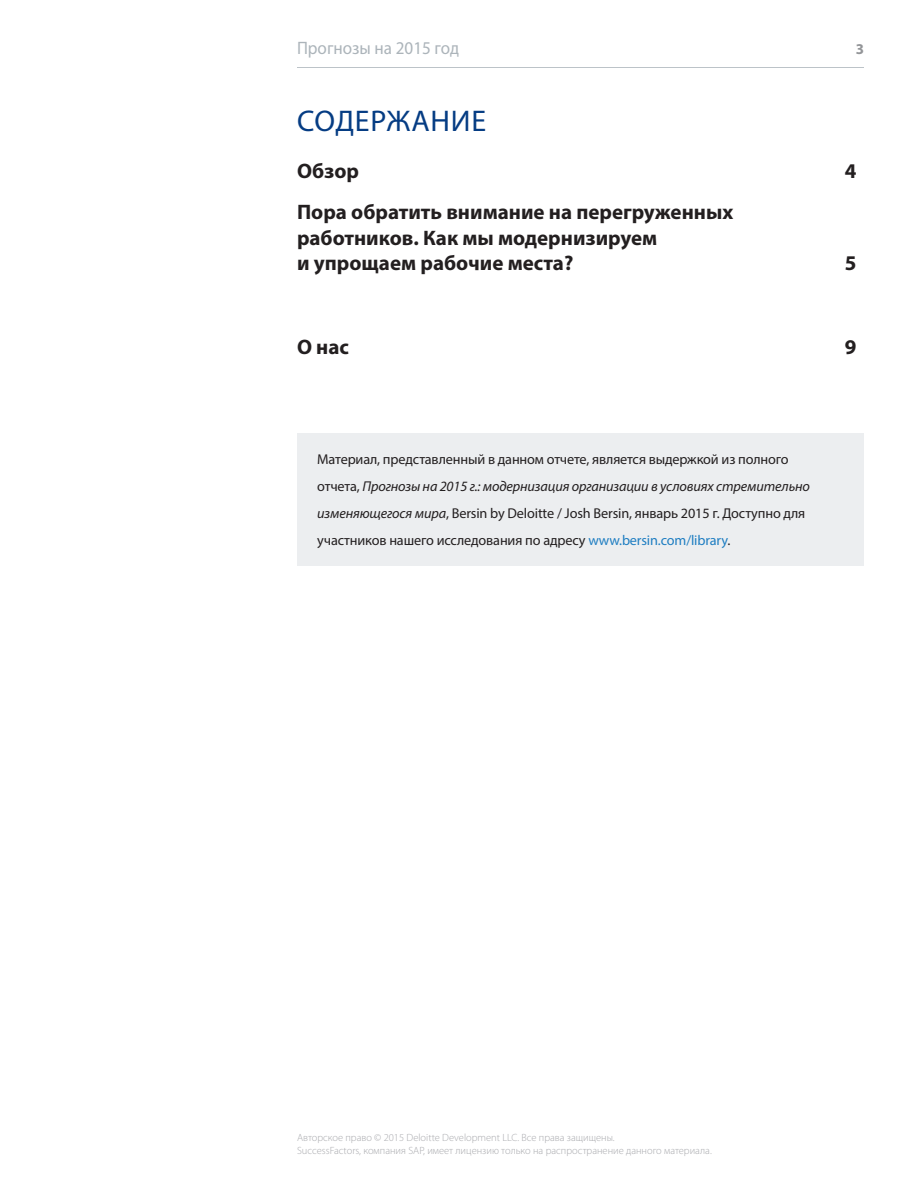
<style>
.page{position:relative;width:918px;height:1188px;background:#fff}
.page>*{position:absolute;margin:0;border:0;box-sizing:border-box;transform-origin:0 0}
.t1{font:30px "Myriad Pro";letter-spacing:.025em;color:#053c83}
.t2{font:700 21px/25.5px "Myriad Pro";color:#231f20}
.t3{font:18px "Myriad Pro";color:#acb4ba;scale:.95 1}
.t4{font:700 15px "Myriad Pro";color:#939598}
.t5{font:14.25px/27px "Myriad Pro";letter-spacing:-.01em;color:#231f20}
.t6{font:300 10.5px/13.5px "Myriad Pro";color:#a8a9ad}
.s1{font-style:italic}
.s2{color:#1f7ec2}
</style>
<div class="page">
<hr style="left:297px;top:67px;width:567px;height:1px;background:#bcc3c8">
<div style="left:297px;top:433px;width:567px;height:133px;background:#eceef0"></div>
<p class="t3" style="left:297px;top:37px;width:172px">Прогнозы на 2015 год</p>
<p class="t4" style="left:856px;top:39px;width:10px">3</p>
<h1 class="t1" style="left:297px;top:102px;width:191px">СОДЕРЖАНИЕ</h1>
<h2 class="t2" style="left:297px;top:157px;width:64px">Обзор</h2>
<h2 class="t2" style="left:845px;top:157px;width:13px">4</h2>
<h2 class="t2" style="left:297px;top:199px;width:438px">Пора обратить внимание на перегруженных работников. Как мы модернизируем<br>и упрощаем рабочие места?</h2>
<h2 class="t2" style="left:845px;top:250px;width:13px">5</h2>
<h2 class="t2" style="left:297px;top:333px;width:54px">О нас</h2>
<h2 class="t2" style="left:845px;top:333px;width:13px">9</h2>
<p class="t5" style="left:317px;top:446px;width:494px">Материал, представленный в данном отчете, является выдержкой из полного отчета, <span class="s1">Прогнозы на 2015 г.: модернизация организации в условиях стремительно изменяющегося мира</span>, Bersin by Deloitte / Josh Bersin, январь 2015 г. Доступно для участников нашего исследования по адресу <span class="s2">www.bersin.com/library</span>.</p>
<p class="t6" style="left:297px;top:1131px;width:416px">Авторское право © 2015 Deloitte Development LLC. Все права защищены.<br>SuccessFactors, компания SAP, имеет лицензию только на распространение данного материала.</p>
</div>
